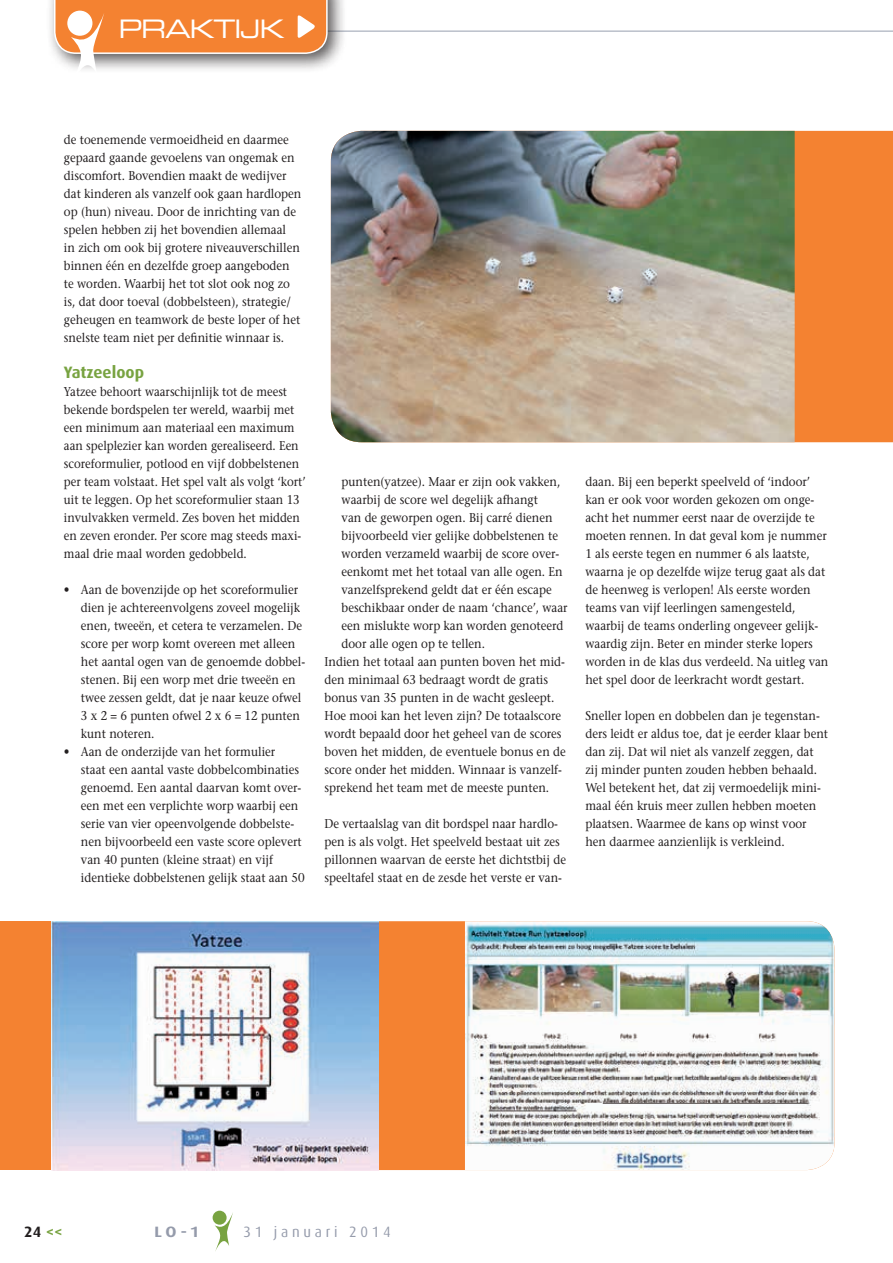
<style>
.page{position:relative;width:893px;height:1263px;background:#fff}
.page>*{position:absolute;margin:0;border:0;box-sizing:border-box;transform-origin:0 0}
.t1{font:25.5px "Eurostile Extended Two";letter-spacing:-.05em;color:#fff}
.t2{font:700 16.5px "Dax";color:#78a341}
.t3{font:15px "Dax";letter-spacing:.26em;color:#959bab;scale:.96 1}
.t4{font:700 15px "Dax";color:#231f20}
.t5{font:700 15px "Dax Wide";color:#959bab}
.t6{font:12.75px/18px "Stone Serif";color:#231f20;scale:.9 1}
.t7{font:12.75px/18px "Stone Serif";color:#231f20;scale:.89 1}
.s1{color:#78a341}
</style>
<div class="page">
<div style="left:46px;top:0;width:302px;height:74px;background:#231f20;opacity:.75"></div>
<svg style="left:54px;top:0;width:839px;height:74px"></svg>
<div style="left:249px;top:921px;width:586px;height:249px;background:#f48231;border-radius:28px"></div>
<img style="left:465px;top:921px;width:370px;height:249px">
<div style="left:0;top:921px;width:378px;height:249px;background:#f48231"></div>
<img style="left:51px;top:921px;width:327px;height:249px">
<div style="left:795px;top:131px;width:98px;height:311px;background:#f48231"></div>
<img style="left:331px;top:131px;width:464px;height:311px">
<div style="left:213px;top:1211px;width:14px;height:14px;background:#78a341;border-radius:50%"></div>
<svg style="left:215px;top:1212px;width:18px;height:39px"></svg>
<h1 class="t1" style="left:118px;top:11px;width:168px">PRAKTIJK</h1>
<p class="t6" style="left:64px;top:131px;width:265px">de toenemende vermoeidheid en daarmee gepaard gaande gevoelens van ongemak en discomfort. Bovendien maakt de wedijver dat kinderen als vanzelf ook gaan hardlopen op (hun) niveau. Door de inrichting van de spelen hebben zij het bovendien allemaal<br>in zich om ook bij grotere niveauverschillen binnen één en dezelfde groep aangeboden te worden. Waarbij het tot slot ook nog zo is, dat door toeval (dobbelsteen), strategie/ geheugen en teamwork de beste loper of het snelste team niet per definitie winnaar is.</p>
<p class="t2" style="left:64px;top:363px;width:82px">Yatzeeloop</p>
<p class="t7" style="left:64px;top:383px;width:273px">Yatzee behoort waarschijnlijk tot de meest bekende bordspelen ter wereld, waarbij met een minimum aan materiaal een maximum aan spelplezier kan worden gerealiseerd. Een scoreformulier, potlood en vijf dobbelstenen per team volstaat. Het spel valt als volgt ‘kort’ uit te leggen. Op het scoreformulier staan 13 invulvakken vermeld. Zes boven het midden en zeven eronder. Per score mag steeds maxi&shy;maal drie maal worden gedobbeld.</p>
<p class="t6" style="left:81px;top:581px;width:251px;text-indent:-17px">• Aan de bovenzijde op het scoreformulier dien je achtereenvolgens zoveel mogelijk enen, tweeën, et cetera te verzamelen. De score per worp komt overeen met alleen het aantal ogen van de genoemde dobbel&shy;stenen. Bij een worp met drie tweeën en twee zessen geldt, dat je naar keuze ofwel 3 x 2 = 6 punten ofwel 2 x 6 = 12 punten kunt noteren.</p>
<p class="t6" style="left:81px;top:743px;width:250px;text-indent:-17px">• Aan de onderzijde van het formulier<br>staat een aantal vaste dobbelcombinaties genoemd. Een aantal daarvan komt over&shy;een met een verplichte worp waarbij een serie van vier opeenvolgende dobbelste&shy;nen bijvoorbeeld een vaste score oplevert van 40 punten (kleine straat) en vijf identieke dobbelstenen gelijk staat aan 50</p>
<p class="t6" style="left:342px;top:473px;width:245px">punten(yatzee). Maar er zijn ook vakken,</p>
<p class="t6" style="left:342px;top:491px;width:220px">waarbij de score wel degelijk afhangt</p>
<p class="t6" style="left:342px;top:509px;width:236px">van de geworpen ogen. Bij carré dienen</p>
<p class="t6" style="left:342px;top:527px;width:242px">bijvoorbeeld vier gelijke dobbelstenen te</p>
<p class="t6" style="left:342px;top:545px;width:243px">worden verzameld waarbij de score over-</p>
<p class="t6" style="left:342px;top:563px;width:247px">eenkomt met het totaal van alle ogen. En</p>
<p class="t6" style="left:342px;top:581px;width:235px">vanzelfsprekend geldt dat er één escape</p>
<p class="t6" style="left:342px;top:599px;width:253px">beschikbaar onder de naam ‘chance’, waar</p>
<p class="t6" style="left:342px;top:617px;width:248px">een mislukte worp kan worden genoteerd</p>
<p class="t6" style="left:342px;top:635px;width:161px">door alle ogen op te tellen.</p>
<p class="t6" style="left:325px;top:653px;width:269px">Indien het totaal aan punten boven het mid-</p>
<p class="t6" style="left:325px;top:671px;width:250px">den minimaal 63 bedraagt wordt de gratis</p>
<p class="t6" style="left:325px;top:689px;width:257px">bonus van 35 punten in de wacht gesleept.</p>
<p class="t6" style="left:325px;top:707px;width:264px">Hoe mooi kan het leven zijn? De totaalscore</p>
<p class="t6" style="left:325px;top:725px;width:265px">wordt bepaald door het geheel van de scores</p>
<p class="t6" style="left:325px;top:743px;width:269px">boven het midden, de eventuele bonus en de</p>
<p class="t6" style="left:325px;top:761px;width:265px">score onder het midden. Winnaar is vanzelf-</p>
<p class="t6" style="left:325px;top:779px;width:251px">sprekend het team met de meeste punten.</p>
<p class="t6" style="left:325px;top:815px;width:270px">De vertaalslag van dit bordspel naar hardlo&shy;pen is als volgt. Het speelveld bestaat uit zes pillonnen waarvan de eerste het dichtstbij de speeltafel staat en de zesde het verste er van-</p>
<p class="t6" style="left:585px;top:473px;width:272px">daan. Bij een beperkt speelveld of ‘indoor’ kan er ook voor worden gekozen om onge&shy;acht het nummer eerst naar de overzijde te moeten rennen. In dat geval kom je nummer 1 als eerste tegen en nummer 6 als laatste, waarna je op dezelfde wijze terug gaat als dat de heenweg is verlopen! Als eerste worden teams van vijf leerlingen samengesteld, waarbij de teams onderling ongeveer gelijk&shy;waardig zijn. Beter en minder sterke lopers worden in de klas dus verdeeld. Na uitleg van het spel door de leerkracht wordt gestart.</p>
<p class="t6" style="left:585px;top:707px;width:271px">Sneller lopen en dobbelen dan je tegenstan&shy;ders leidt er aldus toe, dat je eerder klaar bent dan zij. Dat wil niet als vanzelf zeggen, dat zij minder punten zouden hebben behaald.<br>Wel betekent het, dat zij vermoedelijk mini&shy;maal één kruis meer zullen hebben moeten plaatsen. Waarmee de kans op winst voor hen daarmee aanzienlijk is verkleind.</p>
<p class="t4" style="left:24px;top:1224px;width:40px">24 <span class="s1">&lt;&lt;</span></p>
<p class="t5" style="left:154px;top:1223px;width:46px">LO-1</p>
<p class="t3" style="left:244px;top:1223px;width:155px">31 januari 2014</p>
</div>
